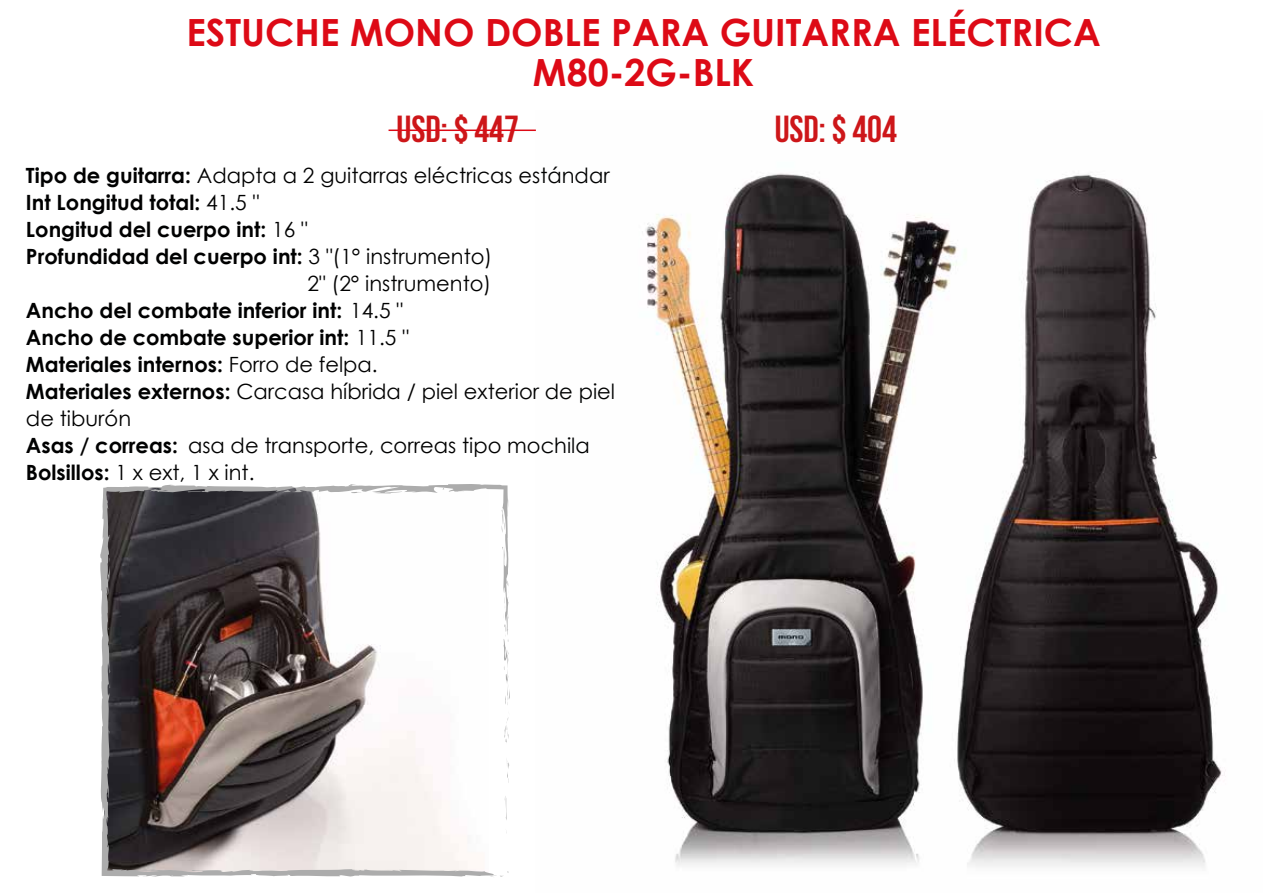
<style>
.page{position:relative;width:1263px;height:893px;background:#fff}
.page>*{position:absolute;margin:0;border:0;box-sizing:border-box;transform-origin:0 0}
.t1{font:700 37.5px/40.5px "Century Gothic";color:#dd0a16;text-align:center}
.t2{font:700 37.5px "Bebas Neue";color:#cd1619}
.t3{font:21px "Century Gothic";color:#000101}
.t4{font:700 21px "Century Gothic";color:#000101}
.s1{font-weight:700}
.s2{font-weight:400}
</style>
<div class="page">
<img style="left:535px;top:129px;width:690px;height:739px">
<hr style="left:388px;top:130px;width:148px;height:1px;background:#dd0a16">
<svg style="left:508px;top:762px;width:1px;height:21px"></svg>
<svg style="left:100px;top:484px;width:408px;height:393px"></svg>
<svg style="left:146px;top:489px;width:12px;height:3px"></svg>
<svg style="left:503px;top:574px;width:7px;height:171px"></svg>
<svg style="left:502px;top:498px;width:7px;height:38px"></svg>
<svg style="left:442px;top:488px;width:11px;height:5px"></svg>
<svg style="left:350px;top:492px;width:13px;height:1px"></svg>
<svg style="left:490px;top:869px;width:18px;height:8px"></svg>
<h1 class="t1" style="left:186px;top:10px;width:916px">ESTUCHE MONO DOBLE PARA GUITARRA ELÉCTRICA<br>M80-2G-BLK</h1>
<h1 class="t2" style="left:397px;top:109px;width:124px">USD: $ 447</h1>
<h1 class="t2" style="left:775px;top:109px;width:124px">USD: $ 404</h1>
<p class="t3" style="left:26px;top:161px;width:585px"><span class="s1">Tipo de guitarra:</span> Adapta a 2 guitarras eléctricas estándar</p>
<p class="t4" style="left:26px;top:186px;width:235px">Int Longitud total: <span class="s2">41.5 "</span></p>
<p class="t4" style="left:26px;top:213px;width:283px">Longitud del cuerpo int: <span class="s2">16 "</span></p>
<p class="t4" style="left:26px;top:240px;width:468px">Profundidad del cuerpo int: <span class="s2">3 "(1° instrumento)</span></p>
<p class="t3" style="left:308px;top:269px;width:185px">2" (2° instrumento)</p>
<p class="t4" style="left:26px;top:294px;width:379px">Ancho del combate inferior int: <span class="s2">14.5 "</span></p>
<p class="t4" style="left:26px;top:321px;width:384px">Ancho de combate superior int: <span class="s2">11.5 "</span></p>
<p class="t4" style="left:26px;top:348px;width:353px">Materiales internos: <span class="s2">Forro de felpa.</span></p>
<p class="t3" style="left:26px;top:377px;width:591px"><span class="s1">Materiales externos:</span> Carcasa híbrida / piel exterior de piel</p>
<p class="t3" style="left:26px;top:404px;width:107px">de tiburón</p>
<p class="t3" style="left:26px;top:431px;width:565px"><span class="s1">Asas / correas:</span> asa de transporte, correas tipo mochila</p>
<p class="t3" style="left:26px;top:458px;width:230px"><span class="s1">Bolsillos:</span> 1 x ext, 1 x int.</p>
</div>
